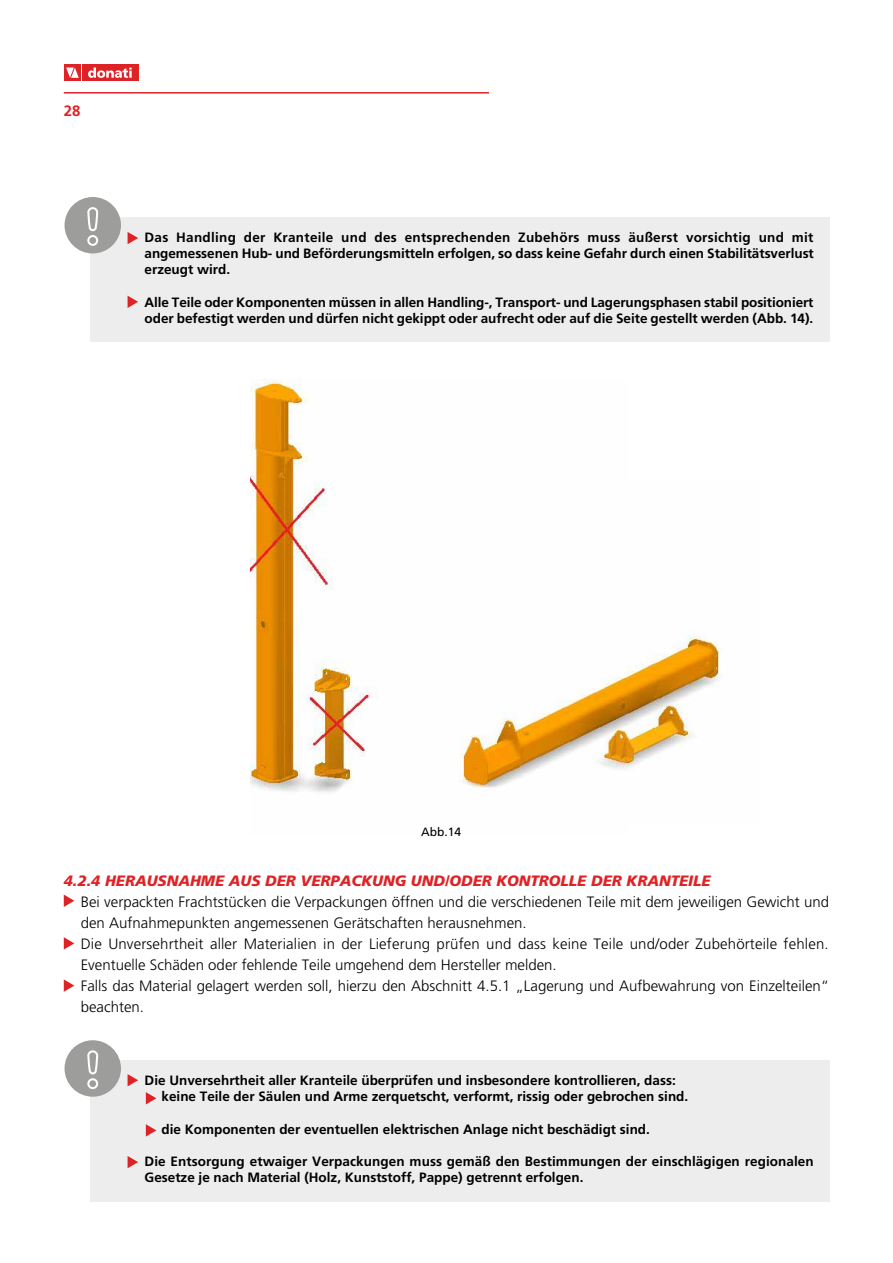
<style>
.page{position:relative;width:893px;height:1263px;background:#fff}
.page>*{position:absolute;margin:0;border:0;box-sizing:border-box;transform-origin:0 0}
.t1{font:300 15px/21px "Frutiger LT Std";color:#000}
.t2{font:italic 900 15px "Frutiger LT Std";color:#de2327}
.t3{font:700 15px "Frutiger LT Std";color:#de2327}
.t4{font:700 13.5px/16.2px "Frutiger LT Std";color:#000}
.t5{font:12px "Frutiger LT Std";color:#000}
</style>
<div class="page">
<div style="left:82px;top:65px;width:56px;height:16px;background:#de2327"></div>
<div style="left:64px;top:65px;width:16px;height:16px;background:#de2327"></div>
<svg style="left:88px;top:68px;width:44px;height:10px"></svg>
<svg style="left:66px;top:68px;width:13px;height:10px"></svg>
<hr style="left:64px;top:92px;width:425px;height:2px;background:#de2327">
<img style="left:250px;top:379px;width:128px;height:414px">
<img style="left:460px;top:635px;width:259px;height:153px">
<svg style="left:64px;top:937px;width:10px;height:12px"></svg>
<svg style="left:64px;top:894px;width:10px;height:13px"></svg>
<svg style="left:64px;top:979px;width:10px;height:13px"></svg>
<div style="left:90px;top:1060px;width:739px;height:142px;background:#ededed"></div>
<div style="left:65px;top:1040px;width:56px;height:57px;background:#9d9d9c;border-radius:50%"></div>
<svg style="left:87px;top:1050px;width:12px;height:39px"></svg>
<svg style="left:128px;top:1074px;width:10px;height:12px"></svg>
<svg style="left:128px;top:1156px;width:10px;height:12px"></svg>
<svg style="left:146px;top:1092px;width:10px;height:12px"></svg>
<svg style="left:146px;top:1124px;width:10px;height:12px"></svg>
<div style="left:90px;top:217px;width:739px;height:124px;background:#ededed"></div>
<div style="left:65px;top:197px;width:56px;height:56px;background:#9d9d9c;border-radius:50%"></div>
<svg style="left:87px;top:207px;width:12px;height:39px"></svg>
<svg style="left:128px;top:232px;width:10px;height:12px"></svg>
<svg style="left:128px;top:296px;width:10px;height:12px"></svg>
<p class="t3" style="left:64px;top:102px;width:18px">28</p>
<p class="t4" style="left:145px;top:229px;width:671px;text-align:justify">Das Handling der Kranteile und des entsprechenden Zubehörs muss äußerst vorsichtig und mit angemessenen Hub- und Beförderungsmitteln erfolgen, so dass keine Gefahr durch einen Stabilitätsverlust erzeugt wird.</p>
<p class="t4" style="left:145px;top:294px;width:670px">Alle Teile oder Komponenten müssen in allen Handling-, Transport- und Lagerungsphasen stabil positioniert oder befestigt werden und dürfen nicht gekippt oder aufrecht oder auf die Seite gestellt werden (Abb. 14).</p>
<p class="t5" style="left:421px;top:825px;width:42px">Abb.14</p>
<p class="t2" style="left:64px;top:872px;width:648px">4.2.4 HERAUSNAHME AUS DER VERPACKUNG UND/ODER KONTROLLE DER KRANTEILE</p>
<p class="t1" style="left:81px;top:891px;width:750px">Bei verpackten Frachtstücken die Verpackungen öffnen und die verschiedenen Teile mit dem jeweiligen Gewicht und den Aufnahmepunkten angemessenen Gerätschaften herausnehmen.<br>Die Unversehrtheit aller Materialien in der Lieferung prüfen und dass keine Teile und/oder Zubehörteile fehlen.<br>Eventuelle Schäden oder fehlende Teile umgehend dem Hersteller melden.<br>Falls das Material gelagert werden soll, hierzu den Abschnitt 4.5.1 „Lagerung und Aufbewahrung von Einzelteilen“ beachten.</p>
<p class="t4" style="left:162px;top:1072px;width:528px;text-indent:-17px">Die Unversehrtheit aller Kranteile überprüfen und insbesondere kontrollieren, dass: keine Teile der Säulen und Arme zerquetscht, verformt, rissig oder gebrochen sind.</p>
<p class="t4" style="left:162px;top:1121px;width:490px">die Komponenten der eventuellen elektrischen Anlage nicht beschädigt sind.</p>
<p class="t4" style="left:145px;top:1153px;width:671px">Die Entsorgung etwaiger Verpackungen muss gemäß den Bestimmungen der einschlägigen regionalen<br>Gesetze je nach Material (Holz, Kunststoff, Pappe) getrennt erfolgen.</p>
</div>
